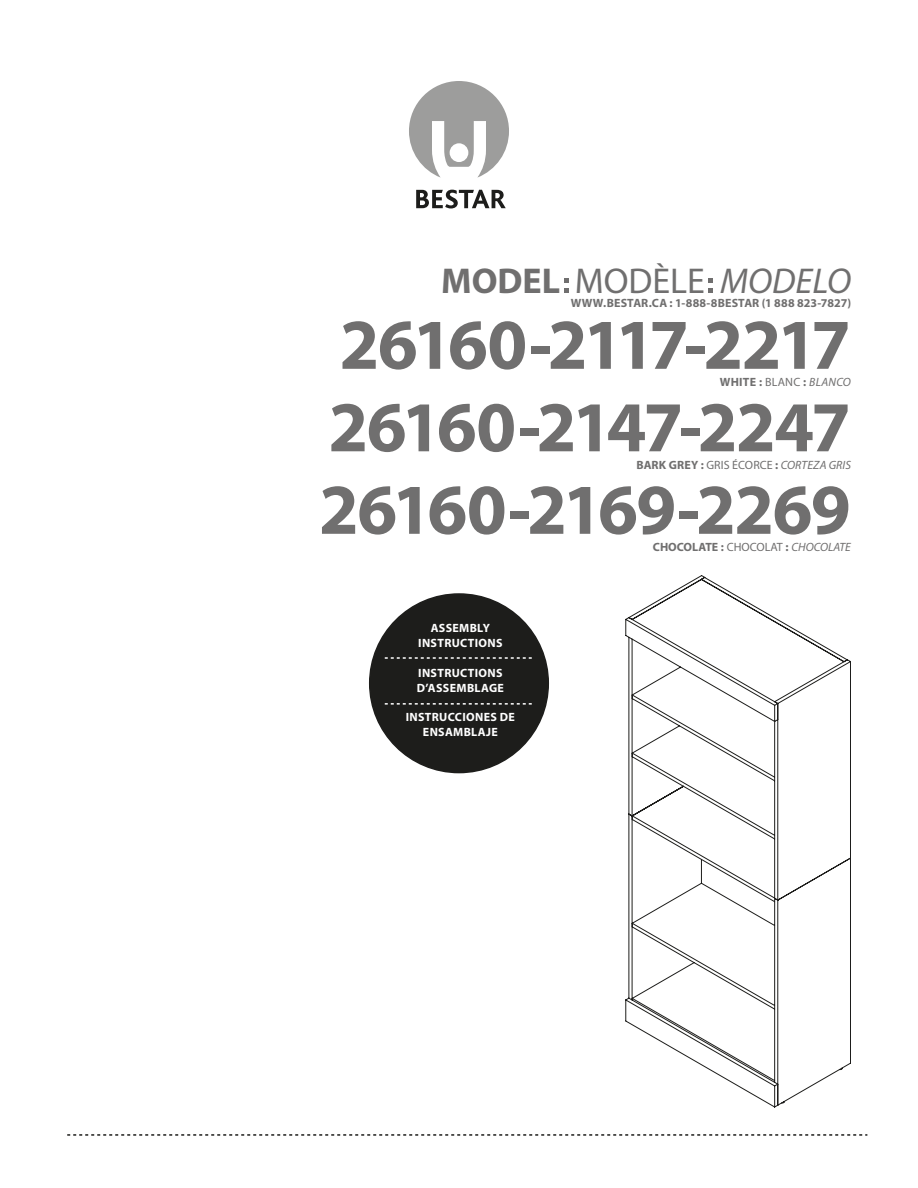
<style>
.page{position:relative;width:918px;height:1188px;background:#fff}
.page>*{position:absolute;margin:0;border:0;box-sizing:border-box;transform-origin:0 0}
.t1{font:700 72px "Myriad Pro";letter-spacing:-.055em;color:#706f6f}
.t2{font:700 72px "Myriad Pro";letter-spacing:-.025em;color:#706f6f}
.t3{font:36px "Myriad Pro";color:#706f6f}
.t4{font:700 12px "Myriad Pro";letter-spacing:.01em;color:#706f6f}
.t5{font:700 12px/15px "Myriad Pro";letter-spacing:.025em;color:#fff;text-align:center}
.t6{font:italic 12px "Myriad Pro";letter-spacing:.005em;color:#706f6f}
.s1{font-weight:700}
.s2{font-style:italic}
.s3{font-weight:400}
.s4{font-weight:400;font-style:italic}
.s5{font-weight:700;font-style:normal}
.s6{font-style:normal}
</style>
<div class="page">
<svg style="left:625px;top:575px;width:226px;height:533px"></svg>
<svg style="left:67px;top:1134px;width:800px;height:2px"></svg>
<div style="left:370px;top:594px;width:178px;height:179px;background:#1d1d1b;border-radius:50%"></div>
<svg style="left:385px;top:703px;width:147px;height:2px"></svg>
<svg style="left:385px;top:657px;width:147px;height:2px"></svg>
<svg style="left:709px;top:279px;width:4px;height:14px"></svg>
<svg style="left:564px;top:279px;width:5px;height:14px"></svg>
<svg style="left:416px;top:190px;width:90px;height:18px"></svg>
<svg style="left:409px;top:81px;width:100px;height:97px"></svg>
<h2 class="t3" style="left:441px;top:258px;width:411px"><span class="s1">MODEL</span> MODÈLE <span class="s2">MODELO</span></h2>
<h1 class="t1" style="left:339px;top:298px;width:513px">26160-2117-2217</h1>
<p class="t4" style="left:720px;top:375px;width:133px">WHITE : <span class="s3">BLANC</span> : <span class="s4">BLANCO</span></p>
<h1 class="t1" style="left:328px;top:380px;width:524px">26160-2147-2247</h1>
<p class="t6" style="left:636px;top:457px;width:216px"><span class="s5">BARK GREY :</span> <span class="s6">GRIS ÉCORCE</span> <span class="s5">:</span> CORTEZA GRIS</p>
<h1 class="t2" style="left:319px;top:463px;width:533px">26160-2169-2269</h1>
<p class="t4" style="left:653px;top:540px;width:200px">CHOCOLATE : <span class="s3">CHOCOLAT</span> : <span class="s4">CHOCOLATE</span></p>
<p class="t4" style="left:571px;top:295px;width:282px">WWW.BESTAR.CA : 1-888-8BESTAR (1 888 823-7827)</p>
<p class="t5" style="left:418px;top:620px;width:86px">ASSEMBLY<br>INSTRUCTIONS</p>
<p class="t5" style="left:417px;top:665px;width:89px;text-align:left">INSTRUCTIONS<br>D’ASSEMBLAGE</p>
<p class="t5" style="left:406px;top:709px;width:111px">INSTRUCCIONES DE<br>ENSAMBLAJE</p>
</div>
